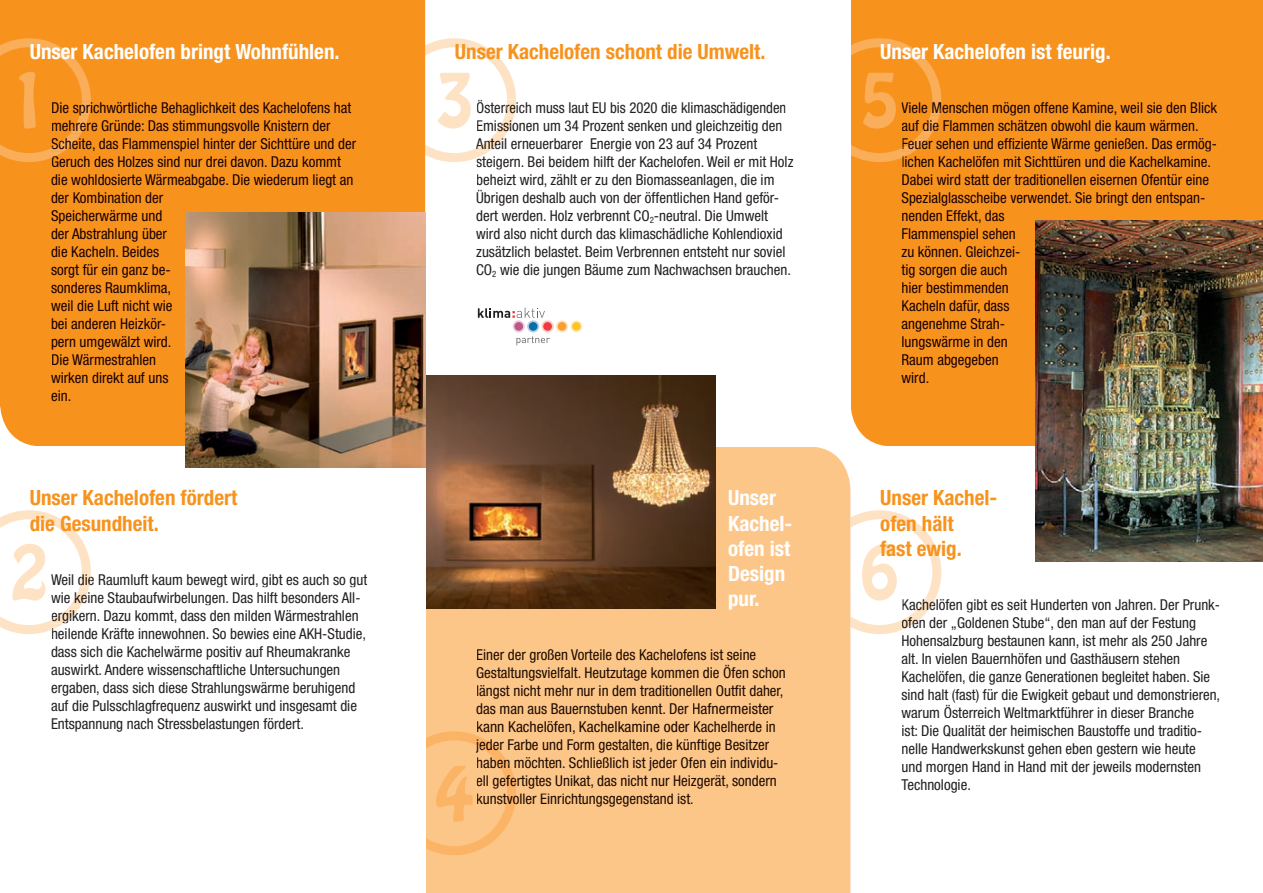
<style>
.page{position:relative;width:1263px;height:893px;background:#fff}
.page>*{position:absolute;margin:0;border:0;box-sizing:border-box;transform-origin:0 0}
.t1{font:700 condensed 21px/25.2px "Helvetica Neue";color:#f7931d}
.t2{font:700 condensed 21px/25.2px "Helvetica Neue";color:#fff}
.t3{font:condensed 15px/18px "Helvetica Neue";color:#231f20}
.t4{font:condensed 15px/18px "Helvetica Neue";color:#1b0000}
.t5{font:condensed 15px/18px "Helvetica Neue";color:#1f0b00}
</style>
<div class="page">
<div style="left:851px;top:0;width:412px;height:446px;background:#f7931d"></div>
<img style="left:1035px;top:220px;width:228px;height:341px">
<svg style="left:850px;top:510px;width:369px;height:124px"></svg>
<svg style="left:851px;top:38px;width:366px;height:129px;background:#f79421"></svg>
<div style="left:902px;top:174px;width:307px;height:11px;background:#f7931d"></div>
<div style="left:902px;top:192px;width:302px;height:14px;background:#f7931d"></div>
<div style="left:902px;top:210px;width:102px;height:13px;background:#f7931d"></div>
<div style="left:902px;top:228px;width:114px;height:13px;background:#f7931d"></div>
<div style="left:902px;top:246px;width:117px;height:11px;background:#f7931d"></div>
<div style="left:901px;top:264px;width:106px;height:14px;background:#f7931d"></div>
<div style="left:902px;top:282px;width:107px;height:11px;background:#f7931d"></div>
<div style="left:902px;top:300px;width:107px;height:13px;background:#f7931d"></div>
<div style="left:902px;top:318px;width:102px;height:14px;background:#f7931d"></div>
<div style="left:902px;top:336px;width:106px;height:14px;background:#f7931d"></div>
<div style="left:902px;top:354px;width:97px;height:14px;background:#f7931d"></div>
<div style="left:902px;top:372px;width:26px;height:11px;background:#f7931d"></div>
<div style="left:426px;top:446px;width:424px;height:447px;background:#fdc689"></div>
<img style="left:425px;top:376px;width:290px;height:232px">
<div style="left:477px;top:649px;width:279px;height:14px;background:#fdc689"></div>
<div style="left:477px;top:665px;width:309px;height:16px;background:#fdc689"></div>
<div style="left:477px;top:685px;width:306px;height:14px;background:#fdc689"></div>
<div style="left:477px;top:703px;width:211px;height:11px;background:#fdc689"></div>
<div style="left:693px;top:703px;width:80px;height:11px;background:#fdc689"></div>
<div style="left:477px;top:721px;width:212px;height:13px;background:#fdc689"></div>
<div style="left:694px;top:721px;width:82px;height:11px;background:#fdc689"></div>
<svg style="left:426px;top:731px;width:352px;height:124px;background:#fcc486"></svg>
<svg style="left:425px;top:38px;width:91px;height:132px"></svg>
<div style="left:2px;top:0;width:423px;height:446px;background:#f7931d"></div>
<img style="left:186px;top:212px;width:239px;height:256px">
<svg style="left:0;top:510px;width:91px;height:124px"></svg>
<svg style="left:0;top:0;width:356px;height:417px;background:#de8b2f"></svg>
<div style="left:52px;top:174px;width:301px;height:14px;background:#f7931d"></div>
<div style="left:52px;top:192px;width:111px;height:11px;background:#f7931d"></div>
<div style="left:51px;top:210px;width:111px;height:13px;background:#f7931d"></div>
<div style="left:52px;top:228px;width:115px;height:14px;background:#f7931d"></div>
<div style="left:52px;top:246px;width:107px;height:11px;background:#f7931d"></div>
<div style="left:51px;top:264px;width:119px;height:14px;background:#f7931d"></div>
<div style="left:51px;top:282px;width:120px;height:13px;background:#f7931d"></div>
<div style="left:51px;top:300px;width:122px;height:11px;background:#f7931d"></div>
<div style="left:52px;top:318px;width:113px;height:11px;background:#f7931d"></div>
<div style="left:52px;top:336px;width:119px;height:14px;background:#f7931d"></div>
<div style="left:52px;top:354px;width:104px;height:11px;background:#f7931d"></div>
<div style="left:51px;top:372px;width:117px;height:11px;background:#f7931d"></div>
<div style="left:52px;top:390px;width:18px;height:11px;background:#f7931d"></div>
<div style="left:513px;top:320px;width:12px;height:12px;background:#e9cedb;border-radius:50%"></div>
<div style="left:514px;top:322px;width:9px;height:9px;background:#bf578c;border-radius:50%"></div>
<svg style="left:527px;top:320px;width:12px;height:12px"></svg>
<div style="left:529px;top:322px;width:8px;height:9px;background:#0370a8;border-radius:50%"></div>
<svg style="left:541px;top:320px;width:13px;height:12px"></svg>
<div style="left:543px;top:322px;width:9px;height:9px;background:#ee3a45;border-radius:50%"></div>
<svg style="left:556px;top:320px;width:12px;height:12px"></svg>
<div style="left:558px;top:322px;width:8px;height:9px;background:#f99f2d;border-radius:50%"></div>
<div style="left:570px;top:320px;width:12px;height:12px;background:#feeec9;border-radius:50%"></div>
<div style="left:572px;top:322px;width:9px;height:9px;background:#fec422;border-radius:50%"></div>
<svg style="left:478px;top:308px;width:67px;height:10px"></svg>
<svg style="left:516px;top:336px;width:34px;height:9px"></svg>
<h1 class="t2" style="left:30px;top:38px;width:311px">Unser Kachelofen bringt Wohnfühlen.</h1>
<p class="t4" style="left:51px;top:98px;width:307px">Die sprichwörtliche Behaglichkeit des Kachelofens hat mehrere Gründe: Das stimmungsvolle Knistern der<br>Scheite, das Flammenspiel hinter der Sichttüre und der<br>Geruch des Holzes sind nur drei davon. Dazu kommt die wohldosierte Wärmeabgabe. Die wiederum liegt an der Kombination der<br>Speicherwärme und<br>der Abstrahlung über<br>die Kacheln. Beides<br>sorgt für ein ganz be-<br>sonderes Raumklima,<br>weil die Luft nicht wie<br>bei anderen Heizkör-<br>pern umgewälzt wird.<br>Die Wärmestrahlen<br>wirken direkt auf uns<br>ein.</p>
<h1 class="t1" style="left:30px;top:485px;width:209px">Unser Kachelofen fördert die Gesundheit.</h1>
<p class="t3" style="left:51px;top:570px;width:318px">Weil die Raumluft kaum bewegt wird, gibt es auch so gut wie keine Staubaufwirbelungen. Das hilft besonders All&shy;ergikern. Dazu kommt, dass den milden Wärmestrahlen heilende Kräfte innewohnen. So bewies eine AKH-Studie, dass sich die Kachelwärme positiv auf Rheumakranke auswirkt. Andere wissenschaftliche Untersuchungen ergaben, dass sich diese Strahlungswärme beruhigend auf die Pulsschlagfrequenz auswirkt und insgesamt die Entspannung nach Stressbelastungen fördert.</p>
<h1 class="t1" style="left:455px;top:38px;width:312px">Unser Kachelofen schont die Umwelt.</h1>
<p class="t3" style="left:476px;top:98px;width:319px">Österreich muss laut EU bis 2020 die klimaschädigenden Emissionen um 34 Prozent senken und gleichzeitig den Anteil erneuerbarer Energie von 23 auf 34 Prozent steigern. Bei beidem hilft der Kachelofen. Weil er mit Holz beheizt wird, zählt er zu den Biomasseanlagen, die im Übrigen deshalb auch von der öffentlichen Hand geför&shy;dert werden. Holz verbrennt CO<sub>2</sub>-neutral. Die Umwelt wird also nicht durch das klimaschädliche Kohlendioxid zusätzlich belastet. Beim Verbrennen entsteht nur soviel CO<sub>2</sub> wie die jungen Bäume zum Nachwachsen brauchen.</p>
<h1 class="t2" style="left:728px;top:485px;width:66px">Unser<br>Kachel&shy;ofen ist<br>Design pur.</h1>
<p class="t5" style="left:476px;top:646px;width:311px">Einer der großen Vorteile des Kachelofens ist seine Gestaltungsvielfalt. Heutzutage kommen die Öfen schon längst nicht mehr nur in dem traditionellen Outfit daher, das man aus Bauernstuben kennt. Der Hafnermeister kann Kachelöfen, Kachelkamine oder Kachelherde in jeder Farbe und Form gestalten, die künftige Besitzer haben möchten. Schließlich ist jeder Ofen ein individu&shy;ell gefertigtes Unikat, das nicht nur Heizgerät, sondern kunstvoller Einrichtungsgegenstand ist.</p>
<h1 class="t2" style="left:880px;top:38px;width:232px">Unser Kachelofen ist feurig.</h1>
<p class="t4" style="left:901px;top:98px;width:317px">Viele Menschen mögen offene Kamine, weil sie den Blick auf die Flammen schätzen obwohl die kaum wärmen.<br>Feuer sehen und effiziente Wärme genießen. Das ermög&shy;lichen Kachelöfen mit Sichttüren und die Kachelkamine.<br>Dabei wird statt der traditionellen eisernen Ofentür eine<br>Spezialglasscheibe verwendet. Sie bringt den entspan&shy;nenden Effekt, das<br>Flammenspiel sehen<br>zu können. Gleichzei-<br>tig sorgen die auch<br>hier bestimmenden<br>Kacheln dafür, dass<br>angenehme Strah-<br>lungswärme in den<br>Raum abgegeben<br>wird.</p>
<h1 class="t1" style="left:880px;top:485px;width:119px">Unser Kachel&shy;ofen hält<br>fast ewig.</h1>
<p class="t3" style="left:901px;top:595px;width:320px">Kachelöfen gibt es seit Hunderten von Jahren. Der Prunk&shy;ofen der „Goldenen Stube“, den man auf der Festung Hohensalzburg bestaunen kann, ist mehr als 250 Jahre alt. In vielen Bauernhöfen und Gasthäusern stehen Kachelöfen, die ganze Generationen begleitet haben. Sie sind halt (fast) für die Ewigkeit gebaut und demonstrieren, warum Österreich Weltmarktführer in dieser Branche<br>ist: Die Qualität der heimischen Baustoffe und traditio&shy;nelle Handwerkskunst gehen eben gestern wie heute und morgen Hand in Hand mit der jeweils modernsten Technologie.</p>
</div>
